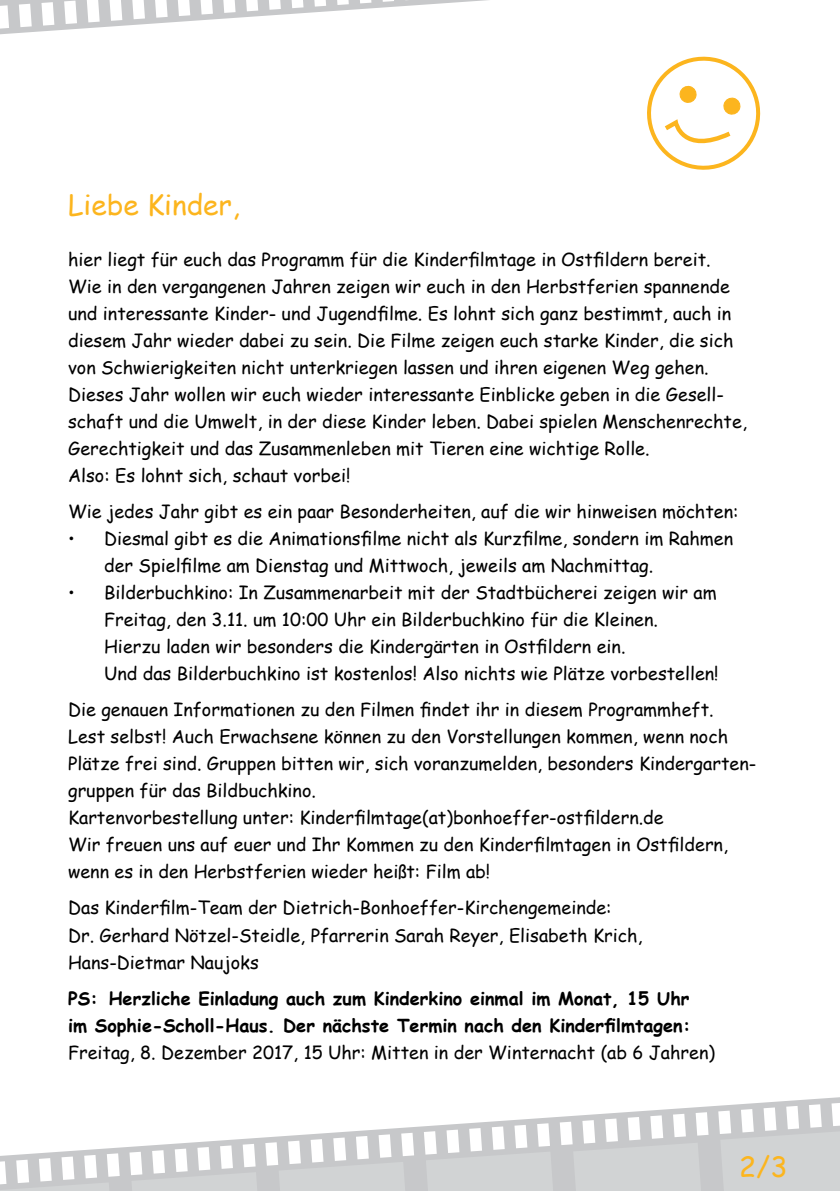
<style>
.page{position:relative;width:840px;height:1191px;background:#fff}
.page>*{position:absolute;margin:0;border:0;box-sizing:border-box;transform-origin:0 0}
.t1{font:28px "Comic Sans MS";color:#fcb51e}
.t2{font:18px/27px "Comic Sans MS";color:#000}
.t3{font:700 18px/27px "Comic Sans MS";color:#000}
</style>
<div class="page">
<svg style="left:647px;top:56px;width:114px;height:114px"></svg>
<svg style="left:0;top:0;width:488px;height:34px"></svg>
<svg style="left:44px;top:1097px;width:795px;height:94px"></svg>
<svg style="left:0;top:1153px;width:120px;height:38px"></svg>
<svg style="left:129px;top:1143px;width:128px;height:48px"></svg>
<svg style="left:265px;top:1132px;width:149px;height:59px"></svg>
<svg style="left:423px;top:1123px;width:130px;height:68px"></svg>
<svg style="left:559px;top:1112px;width:149px;height:79px"></svg>
<svg style="left:717px;top:1103px;width:122px;height:88px"></svg>
<h1 class="t1" style="left:68px;top:184px;width:173px">Liebe Kinder,</h1>
<p class="t2" style="left:68px;top:246px;width:680px">hier liegt für euch das Programm für die Kinderfilmtage in Ostfildern bereit.<br>Wie in den vergangenen Jahren zeigen wir euch in den Herbstferien spannende und interessante Kinder- und Jugendfilme. Es lohnt sich ganz bestimmt, auch in diesem Jahr wieder dabei zu sein. Die Filme zeigen euch starke Kinder, die sich von Schwierigkeiten nicht unterkriegen lassen und ihren eigenen Weg gehen.<br>Dieses Jahr wollen wir euch wieder interessante Einblicke geben in die Gesell&shy;schaft und die Umwelt, in der diese Kinder leben. Dabei spielen Menschenrechte, Gerechtigkeit und das Zusammenleben mit Tieren eine wichtige Rolle.<br>Also: Es lohnt sich, schaut vorbei!</p>
<p class="t2" style="left:68px;top:498px;width:671px">Wie jedes Jahr gibt es ein paar Besonderheiten, auf die wir hinweisen möchten:</p>
<p class="t2" style="left:104px;top:525px;width:630px;text-indent:-36px">• Diesmal gibt es die Animationsfilme nicht als Kurzfilme, sondern im Rahmen der Spielfilme am Dienstag und Mittwoch, jeweils am Nachmittag.</p>
<p class="t2" style="left:104px;top:579px;width:615px;text-indent:-36px">• Bilderbuchkino: In Zusammenarbeit mit der Stadtbücherei zeigen wir am Freitag, den 3.11. um 10:00 Uhr ein Bilderbuchkino für die Kleinen.<br>Hierzu laden wir besonders die Kindergärten in Ostfildern ein.<br>Und das Bilderbuchkino ist kostenlos! Also nichts wie Plätze vorbestellen!</p>
<p class="t2" style="left:68px;top:696px;width:689px">Die genauen Informationen zu den Filmen findet ihr in diesem Programmheft.<br>Lest selbst! Auch Erwachsene können zu den Vorstellungen kommen, wenn noch Plätze frei sind. Gruppen bitten wir, sich voranzumelden, besonders Kindergarten&shy;gruppen für das Bildbuchkino.<br>Kartenvorbestellung unter: Kinderfilmtage(at)bonhoeffer-ostfildern.de<br>Wir freuen uns auf euer und Ihr Kommen zu den Kinderfilmtagen in Ostfildern, wenn es in den Herbstferien wieder heißt: Film ab!</p>
<p class="t2" style="left:68px;top:894px;width:575px">Das Kinderfilm-Team der Dietrich-Bonhoeffer-Kirchengemeinde:<br>Dr. Gerhard Nötzel-Steidle, Pfarrerin Sarah Reyer, Elisabeth Krich,<br>Hans-Dietmar Naujoks</p>
<p class="t3" style="left:68px;top:983px;width:623px">PS: Herzliche Einladung auch zum Kinderkino einmal im Monat, 15 Uhr im Sophie-Scholl-Haus. Der nächste Termin nach den Kinderfilmtagen:</p>
<p class="t2" style="left:68px;top:1038px;width:648px">Freitag, 8. Dezember 2017, 15 Uhr: Mitten in der Winternacht (ab 6 Jahren)</p>
<h1 class="t1" style="left:738px;top:1145px;width:50px">2/3</h1>
</div>
